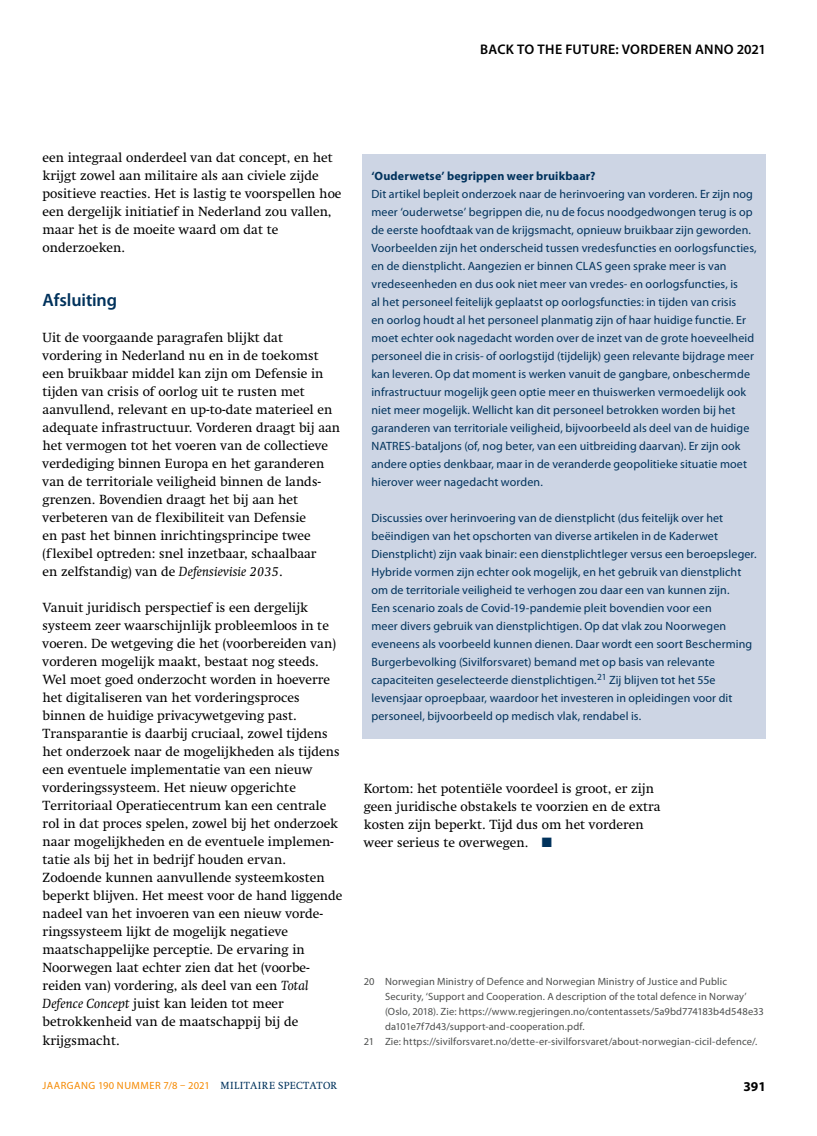
<style>
.page{position:relative;width:817px;height:1136px;background:#fff}
.page>*{position:absolute;margin:0;border:0;box-sizing:border-box;transform-origin:0 0}
.t1{font:600 18px "Myriad Pro";color:#00325c}
.t2{font:600 13.95px "Myriad Pro";letter-spacing:.025em;color:#000}
.t3{font:13.5px/18px "Swift LT Std";color:#000}
.t4{font:700 13.5px "Myriad Pro";color:#000}
.t5{font:12px/18px "Myriad Pro";letter-spacing:.01em;color:#00325c}
.t6{font:700 12px "Myriad Pro";letter-spacing:.015em;color:#00325c}
.t7{font:10.5px "Myriad Pro";letter-spacing:.015em;color:#4d4f4e}
.t8{font:10.5px "Myriad Pro";letter-spacing:.045em;color:#f58900}
.s1{font-style:italic}
.s2{color:#00325c}
.s3{font-family:"Swift LT Std";color:#00325c}
</style>
<div class="page">
<div style="left:363px;top:154px;width:402px;height:584px;background:#cdd5e4"></div>
<p class="t2" style="left:480px;top:40px;width:287px">BACK TO THE FUTURE: VORDEREN ANNO 2021</p>
<p class="t3" style="left:43px;top:149px;width:300px">een integraal onderdeel van dat concept, en het krijgt zowel aan militaire als aan civiele zijde positieve reacties. Het is lastig te voorspellen hoe een dergelijk initiatief in Nederland zou vallen, maar het is de moeite waard om dat te onderzoeken.</p>
<h1 class="t1" style="left:43px;top:289px;width:76px">AFSLUITING</h1>
<p class="t3" style="left:43px;top:329px;width:299px">Uit de voorgaande paragrafen blijkt dat vordering in Nederland nu en in de toekomst een bruikbaar middel kan zijn om Defensie in tijden van crisis of oorlog uit te rusten met aanvullend, relevant en up-to-date materieel en adequate infrastructuur. Vorderen draagt bij aan het vermogen tot het voeren van de collectieve verdediging binnen Europa en het garanderen van de territoriale veiligheid binnen de lands&shy;grenzen. Bovendien draagt het bij aan het verbeteren van de flexibiliteit van Defensie<br>en past het binnen inrichtingsprincipe twee (flexibel optreden: snel inzetbaar, schaalbaar<br>en zelfstandig) van de <span class="s1">Defensievisie 2035</span>.</p>
<p class="t3" style="left:43px;top:599px;width:301px">Vanuit juridisch perspectief is een dergelijk systeem zeer waarschijnlijk probleemloos in te voeren. De wetgeving die het (voorbereiden van) vorderen mogelijk maakt, bestaat nog steeds.<br>Wel moet goed onderzocht worden in hoeverre het digitaliseren van het vorderingsproces binnen de huidige privacywetgeving past.<br>Transparantie is daarbij cruciaal, zowel tijdens het onderzoek naar de mogelijkheden als tijdens een eventuele implementatie van een nieuw vorderingssysteem. Het nieuw opgerichte Territoriaal Operatiecentrum kan een centrale rol in dat proces spelen, zowel bij het onderzoek naar mogelijkheden en de eventuele implemen&shy;tatie als bij het in bedrijf houden ervan.<br>Zodoende kunnen aanvullende systeemkosten beperkt blijven. Het meest voor de hand liggende nadeel van het invoeren van een nieuw vorde&shy;ringssysteem lijkt de mogelijk negatieve maatschappelijke perceptie. De ervaring in Noorwegen laat echter zien dat het (voorbe&shy;reiden van) vordering, als deel van een <span class="s1">Total Defence Concept</span> juist kan leiden tot meer betrokkenheid van de maatschappij bij de krijgsmacht.</p>
<p class="t6" style="left:371px;top:168px;width:225px">‘Ouderwetse’ begrippen weer bruikbaar?</p>
<p class="t5" style="left:371px;top:185px;width:387px">Dit artikel bepleit onderzoek naar de herinvoering van vorderen. Er zijn nog meer ‘ouderwetse’ begrippen die, nu de focus noodgedwongen terug is op de eerste hoofdtaak van de krijgsmacht, opnieuw bruikbaar zijn geworden.<br>Voorbeelden zijn het onderscheid tussen vredesfuncties en oorlogsfuncties, en de dienstplicht. Aangezien er binnen CLAS geen sprake meer is van vredeseenheden en dus ook niet meer van vredes- en oorlogsfuncties, is<br>al het personeel feitelijk geplaatst op oorlogsfuncties: in tijden van crisis<br>en oorlog houdt al het personeel planmatig zijn of haar huidige functie. Er moet echter ook nagedacht worden over de inzet van de grote hoeveelheid personeel die in crisis- of oorlogstijd (tijdelijk) geen relevante bijdrage meer kan leveren. Op dat moment is werken vanuit de gangbare, onbeschermde infrastructuur mogelijk geen optie meer en thuiswerken vermoedelijk ook niet meer mogelijk. Wellicht kan dit personeel betrokken worden bij het garanderen van territoriale veiligheid, bijvoorbeeld als deel van de huidige NATRES-bataljons (of, nog beter, van een uitbreiding daarvan). Er zijn ook andere opties denkbaar, maar in de veranderde geopolitieke situatie moet hierover weer nagedacht worden.</p>
<p class="t5" style="left:371px;top:509px;width:386px">Discussies over herinvoering van de dienstplicht (dus feitelijk over het beëindigen van het opschorten van diverse artikelen in de Kaderwet Dienstplicht) zijn vaak binair: een dienstplichtleger versus een beroepsleger.<br>Hybride vormen zijn echter ook mogelijk, en het gebruik van dienstplicht om de territoriale veiligheid te verhogen zou daar een van kunnen zijn.<br>Een scenario zoals de Covid-19-pandemie pleit bovendien voor een<br>meer divers gebruik van dienstplichtigen. Op dat vlak zou Noorwegen eveneens als voorbeeld kunnen dienen. Daar wordt een soort Bescherming Burgerbevolking (Sivilforsvaret) bemand met op basis van relevante capaciteiten geselecteerde dienstplichtigen.<sup>21</sup> Zij blijven tot het 55e levensjaar oproepbaar, waardoor het investeren in opleidingen voor dit personeel, bijvoorbeeld op medisch vlak, rendabel is.</p>
<p class="t3" style="left:364px;top:779px;width:298px">Kortom: het potentiële voordeel is groot, er zijn geen juridische obstakels te voorzien en de extra kosten zijn beperkt. Tijd dus om het vorderen weer serieus te overwegen. <span class="s2">■</span></p>
<p class="t7" style="left:364px;top:974px;width:364px">20 Norwegian Ministry of Defence and Norwegian Ministry of Justice and Public</p>
<p class="t7" style="left:385px;top:989px;width:363px">Security, ‘Support and Cooperation. A description of the total defence in Norway’</p>
<p class="t7" style="left:385px;top:1004px;width:380px">(Oslo, 2018). Zie: https://www.regjeringen.no/contentassets/5a9bd774183b4d548e33</p>
<p class="t7" style="left:385px;top:1019px;width:201px">da101e7f7d43/support-and-cooperation.pdf.</p>
<p class="t7" style="left:364px;top:1034px;width:395px">21 Zie: https://sivilforsvaret.no/dette-er-sivilforsvaret/about-norwegian-cicil-defence/.</p>
<p class="t8" style="left:43px;top:1078px;width:296px">JAARGANG 190 NUMMER 7/8 – 2021 <span class="s3">MILITAIRE SPECTATOR</span></p>
<p class="t4" style="left:743px;top:1077px;width:24px">391</p>
</div>
